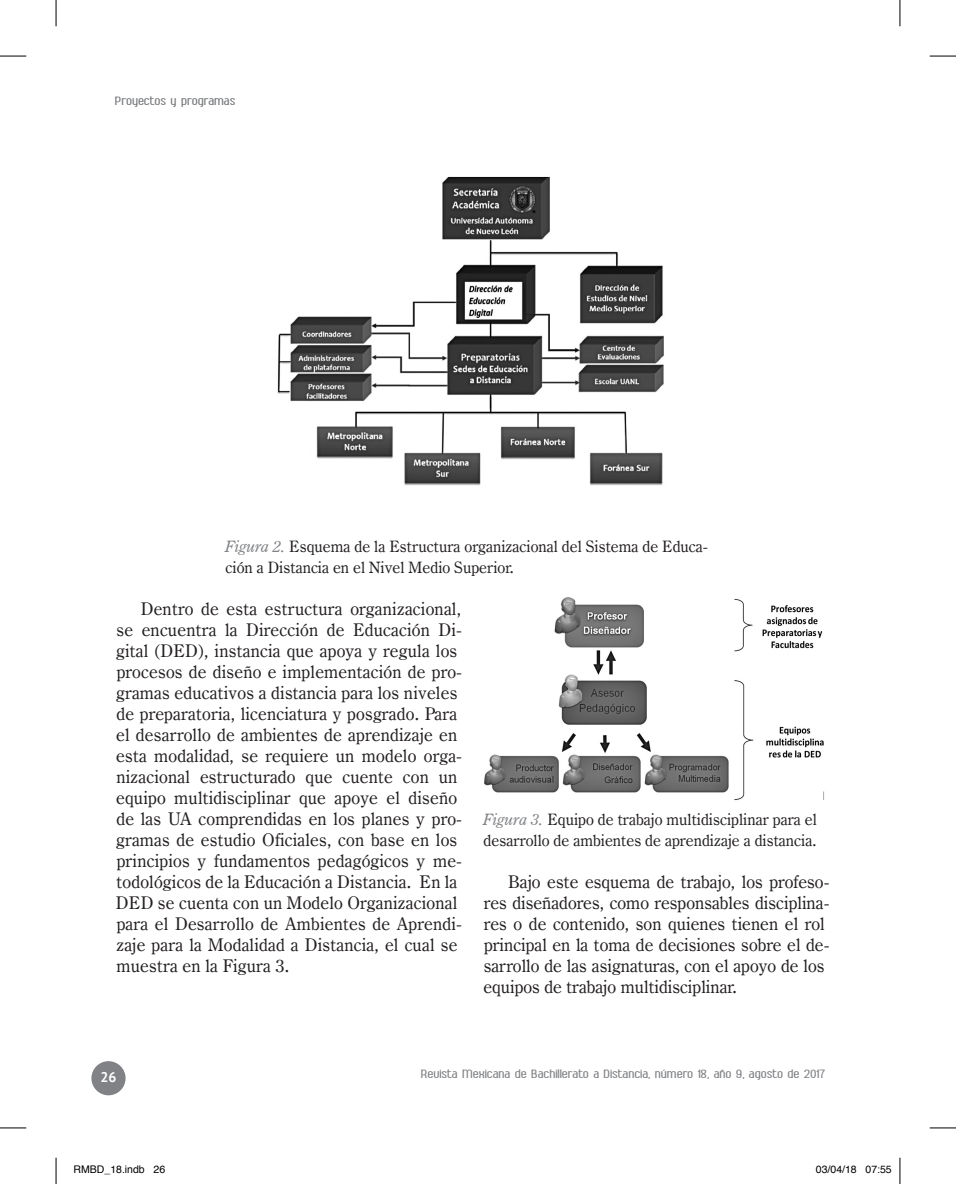
<style>
.page{position:relative;width:956px;height:1184px;background:#fff}
.page>*{position:absolute;margin:0;border:0;box-sizing:border-box;transform-origin:0 0}
.TEXTO2{font:17.5px/21px "Century Oldstyle BT";letter-spacing:.01em;color:#231f20}
.FIGURA_TIT{font:15.75px/21px "Century Oldstyle BT";color:#231f20}
.t1{font:700 14px "Ambrosia";color:#808285}
.t2{font:700 14px "Ambrosia";color:#76787b}
.t3{font:700 14px "PT Sans";color:#fff}
.t4{font:10.5px "Helvetica";color:#000}
.s1{font-style:italic;color:#808285}
</style>
<div class="page">
<div style="left:91px;top:1060px;width:35px;height:34px;background:#808285;border-radius:50%"></div>
<img style="left:277px;top:176px;width:387px;height:310px">
<img style="left:484px;top:597px;width:340px;height:204px">
<svg style="left:0;top:56px;width:26px;height:1px"></svg>
<svg style="left:929px;top:56px;width:26px;height:1px"></svg>
<svg style="left:0;top:1127px;width:26px;height:1px"></svg>
<svg style="left:929px;top:1127px;width:26px;height:1px"></svg>
<svg style="left:56px;top:0;width:1px;height:26px"></svg>
<svg style="left:56px;top:1157px;width:1px;height:26px"></svg>
<svg style="left:899px;top:0;width:1px;height:26px"></svg>
<svg style="left:899px;top:1157px;width:1px;height:26px"></svg>
<p class="t2" style="left:116px;top:95px;width:122px">Proyectos y programas</p>
<p class="FIGURA_TIT" style="left:225px;top:535px;width:484px"><span class="s1">Figura 2.</span> Esquema de la Estructura organizacional del Sistema de Educa&shy;ción a Distancia en el Nivel Medio Superior.</p>
<p class="TEXTO2" style="left:116px;top:597px;width:347px;text-indent:25px">Dentro de esta estructura organizacional, se encuentra la Dirección de Educación Di&shy;gital (DED), instancia que apoya y regula los procesos de diseño e implementación de pro&shy;gramas educativos a distancia para los niveles de preparatoria, licenciatura y posgrado. Para el desarrollo de ambientes de aprendizaje en esta modalidad, se requiere un modelo orga&shy;nizacional estructurado que cuente con un equipo multidisciplinar que apoye el diseño de las UA comprendidas en los planes y pro&shy;gramas de estudio Oficiales, con base en los principios y fundamentos pedagógicos y me&shy;todológicos de la Educación a Distancia. En la DED se cuenta con un Modelo Organizacional para el Desarrollo de Ambientes de Aprendi&shy;zaje para la Modalidad a Distancia, el cual se muestra en la Figura 3.</p>
<p class="FIGURA_TIT" style="left:483px;top:808px;width:335px"><span class="s1">Figura 3.</span> Equipo de trabajo multidisciplinar para el desarrollo de ambientes de aprendizaje a distancia.</p>
<p class="TEXTO2" style="left:483px;top:870px;width:347px;text-indent:25px">Bajo este esquema de trabajo, los profeso&shy;res diseñadores, como responsables disciplina&shy;res o de contenido, son quienes tienen el rol principal en la toma de decisiones sobre el de&shy;sarrollo de las asignaturas, con el apoyo de los equipos de trabajo multidisciplinar.</p>
<p class="t3" style="left:100px;top:1067px;width:17px">26</p>
<p class="t1" style="left:421px;top:1067px;width:405px">Revista Mexicana de Bachillerato a Distancia, número 18, año 9, agosto de 2017</p>
<p class="t4" style="left:74px;top:1161px;width:93px">RMBD_18.indb 26</p>
<p class="t4" style="left:815px;top:1161px;width:77px">03/04/18 07:55</p>
</div>
